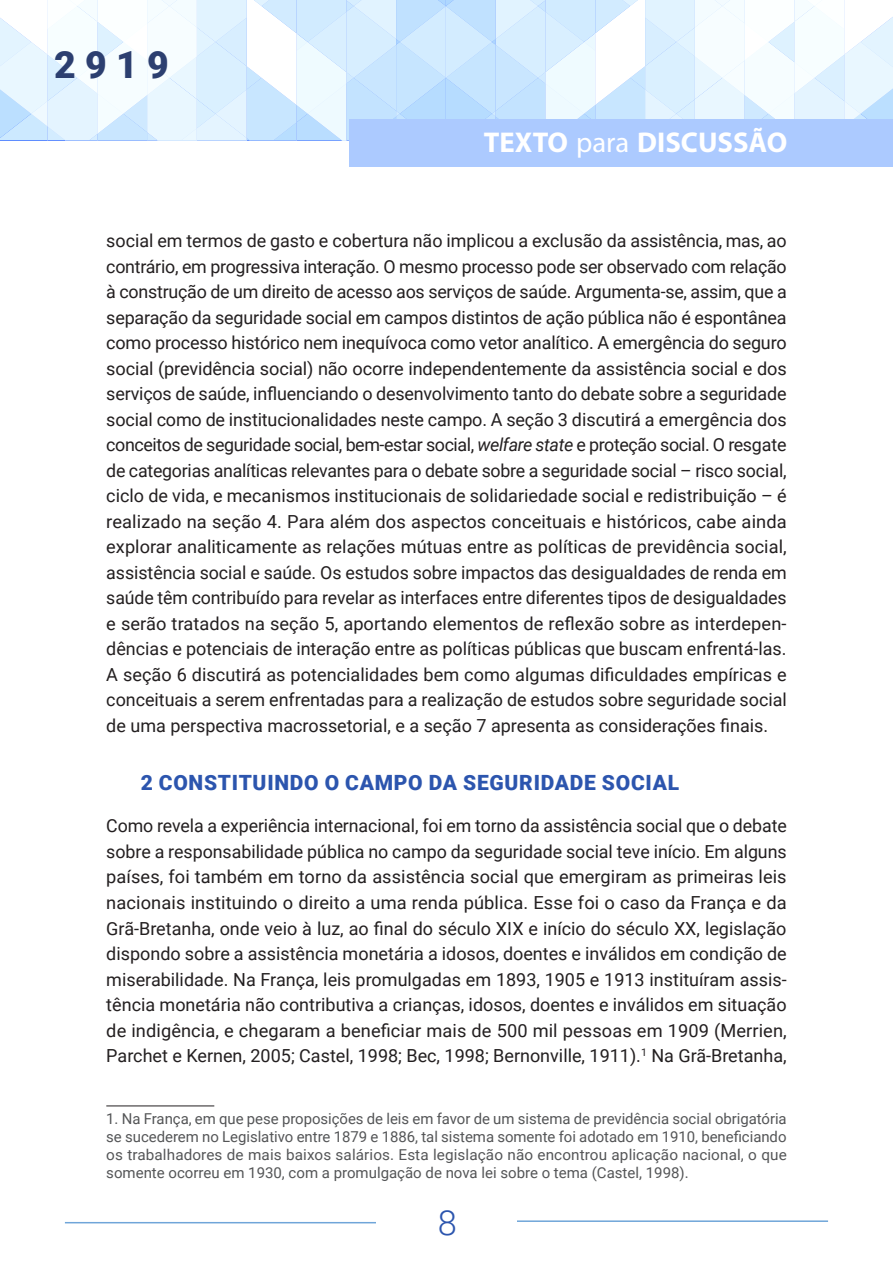
<style>
.page{position:relative;width:893px;height:1263px;background:#fff}
.page>*{position:absolute;margin:0;border:0;box-sizing:border-box;transform-origin:0 0}
.t1{font:900 37.5px "Roboto";color:#2c3f70}
.t2{font:300 34.5px "Roboto";color:#2c55ae}
.t3{font:700 28.65px "Myriad Pro";color:#fff}
.titulo_1{font:900 21px "Roboto";letter-spacing:.035em;color:#2c55ae}
.texto_corrido{font:18px/25.5px "Roboto";color:#231f20;text-align:justify}
.sem_recuo_texto_corr{font:18px/25.5px "Roboto";color:#231f20;text-align:justify}
.nota_rodape{font:15px/18px "Roboto";color:#545557;text-align:justify}
.s1{font-weight:400}
.s2{font-style:italic}
</style>
<div class="page">
<svg style="left:0;top:0;width:893px;height:140px"></svg>
<div style="left:349px;top:119px;width:544px;height:48px;background:#accaff"></div>
<hr style="left:517px;top:1220px;width:311px;height:2px;background:#6fa5d9">
<hr style="left:65px;top:1222px;width:311px;height:1px;background:#6fa5d9">
<hr style="left:106px;top:1105px;width:108px;height:1px;background:#231f20">
<h1 class="t1" style="left:54px;top:38px;width:116px">2919</h1>
<h3 class="t3" style="left:484px;top:124px;width:305px">TEXTO <span class="s1">para</span> DISCUSSÃO</h3>
<p class="texto_corrido" style="left:106px;top:228px;width:682px">social em termos de gasto e cobertura não implicou a exclusão da assistência, mas, ao contrário, em progressiva interação. O mesmo processo pode ser observado com relação à construção de um direito de acesso aos serviços de saúde. Argumenta-se, assim, que a separação da seguridade social em campos distintos de ação pública não é espontânea como processo histórico nem inequívoca como vetor analítico. A emergência do seguro social (previdência social) não ocorre independentemente da assistência social e dos serviços de saúde, influenciando o desenvolvimento tanto do debate sobre a seguridade social como de institucionalidades neste campo. A seção 3 discutirá a emergência dos conceitos de seguridade social, bem-estar social, <span class="s2">welfare state</span> e proteção social. O resgate de categorias analíticas relevantes para o debate sobre a seguridade social – risco social, ciclo de vida, e mecanismos institucionais de solidariedade social e redistribuição – é realizado na seção 4. Para além dos aspectos conceituais e históricos, cabe ainda explorar analiticamente as relações mútuas entre as políticas de previdência social, assistência social e saúde. Os estudos sobre impactos das desigualdades de renda em saúde têm contribuído para revelar as interfaces entre diferentes tipos de desigualdades e serão tratados na seção 5, aportando elementos de reflexão sobre as interdepen&shy;dências e potenciais de interação entre as políticas públicas que buscam enfrentá-las.<br>A seção 6 discutirá as potencialidades bem como algumas dificuldades empíricas e conceituais a serem enfrentadas para a realização de estudos sobre seguridade social de uma perspectiva macrossetorial, e a seção 7 apresenta as considerações finais.</p>
<p class="titulo_1" style="left:141px;top:768px;width:540px">2 CONSTITUINDO O CAMPO DA SEGURIDADE SOCIAL</p>
<p class="sem_recuo_texto_corr" style="left:106px;top:813px;width:682px">Como revela a experiência internacional, foi em torno da assistência social que o debate sobre a responsabilidade pública no campo da seguridade social teve início. Em alguns países, foi também em torno da assistência social que emergiram as primeiras leis nacionais instituindo o direito a uma renda pública. Esse foi o caso da França e da Grã-Bretanha, onde veio à luz, ao final do século XIX e início do século XX, legislação dispondo sobre a assistência monetária a idosos, doentes e inválidos em condição de miserabilidade. Na França, leis promulgadas em 1893, 1905 e 1913 instituíram assis&shy;tência monetária não contributiva a crianças, idosos, doentes e inválidos em situação de indigência, e chegaram a beneficiar mais de 500 mil pessoas em 1909 (Merrien, Parchet e Kernen, 2005; Castel, 1998; Bec, 1998; Bernonville, 1911).<sup>1</sup> Na Grã-Bretanha,</p>
<p class="nota_rodape" style="left:106px;top:1109px;width:682px">1. Na França, em que pese proposições de leis em favor de um sistema de previdência social obrigatória se sucederem no Legislativo entre 1879 e 1886, tal sistema somente foi adotado em 1910, beneficiando os trabalhadores de mais baixos salários. Esta legislação não encontrou aplicação nacional, o que somente ocorreu em 1930, com a promulgação de nova lei sobre o tema (Castel, 1998).</p>
<h2 class="t2" style="left:438px;top:1198px;width:21px">8</h2>
</div>
